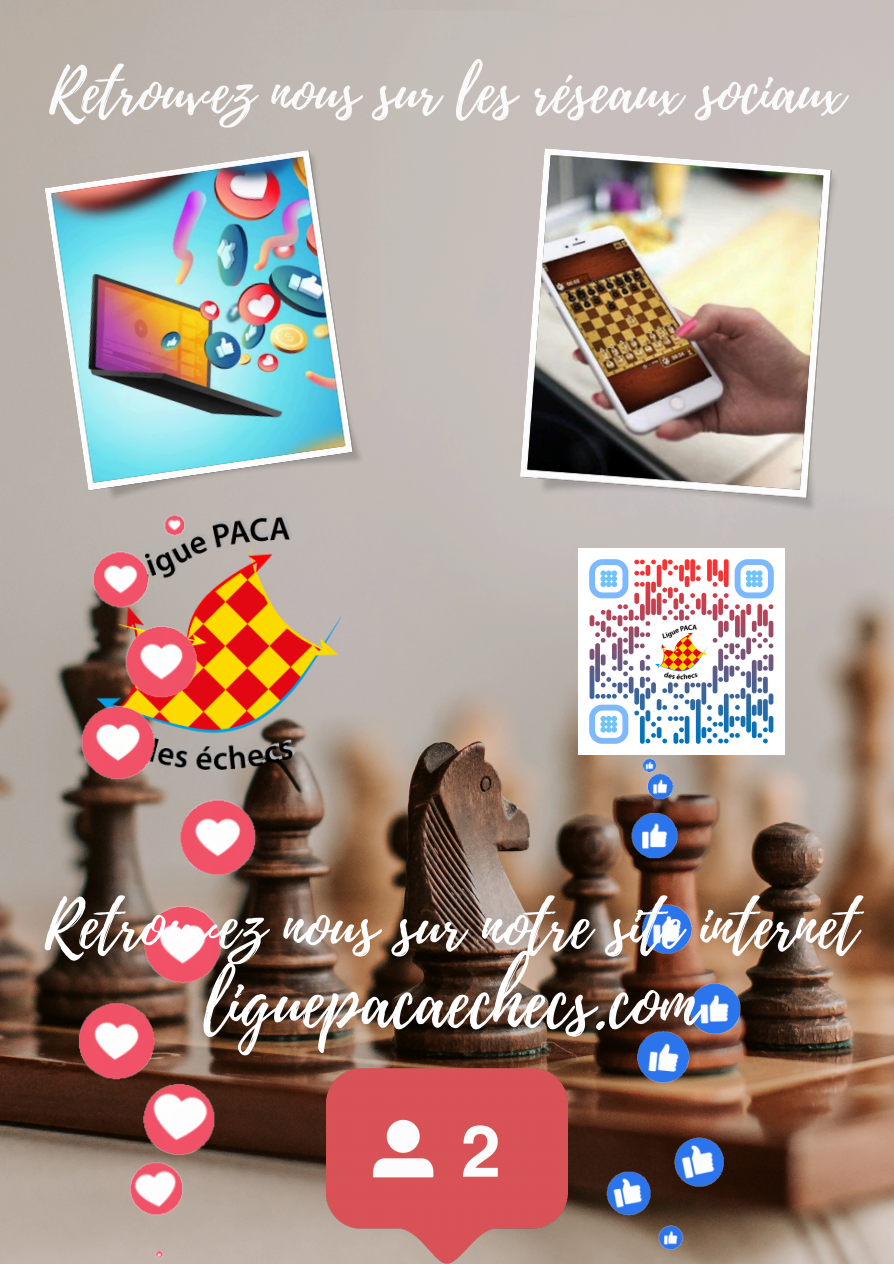
<style>
.page{position:relative;width:894px;height:1264px;background:#fff}
.page>*{position:absolute;margin:0;border:0;box-sizing:border-box;transform-origin:0 0}
.t1{font:72px "Playlist Script";color:#fff}
.t2{font:64.5px "Playlist Script";color:#fff}
.t3{font:60px "Playlist Script";color:#fafafa}
</style>
<div class="page">
<img style="left:0;top:0;width:893px;height:1263px">
<img style="left:578px;top:549px;width:205px;height:206px">
<img style="left:260px;top:507px;width:87px;height:274px">
<img style="left:518px;top:148px;width:325px;height:368px">
<img style="left:45px;top:148px;width:322px;height:359px">
<img style="left:79px;top:507px;width:181px;height:756px">
<img style="left:598px;top:755px;width:144px;height:508px">
<img style="left:326px;top:1066px;width:241px;height:197px">
<h1 class="t3" style="left:49px;top:49px;width:796px">Retrouvez nous sur les réseaux sociaux</h1>
<p class="t2" style="left:45px;top:879px;width:814px">Retrouvez nous sur notre site internet</p>
<p class="t1" style="left:203px;top:950px;width:497px">liguepacaechecs.com</p>
</div>
